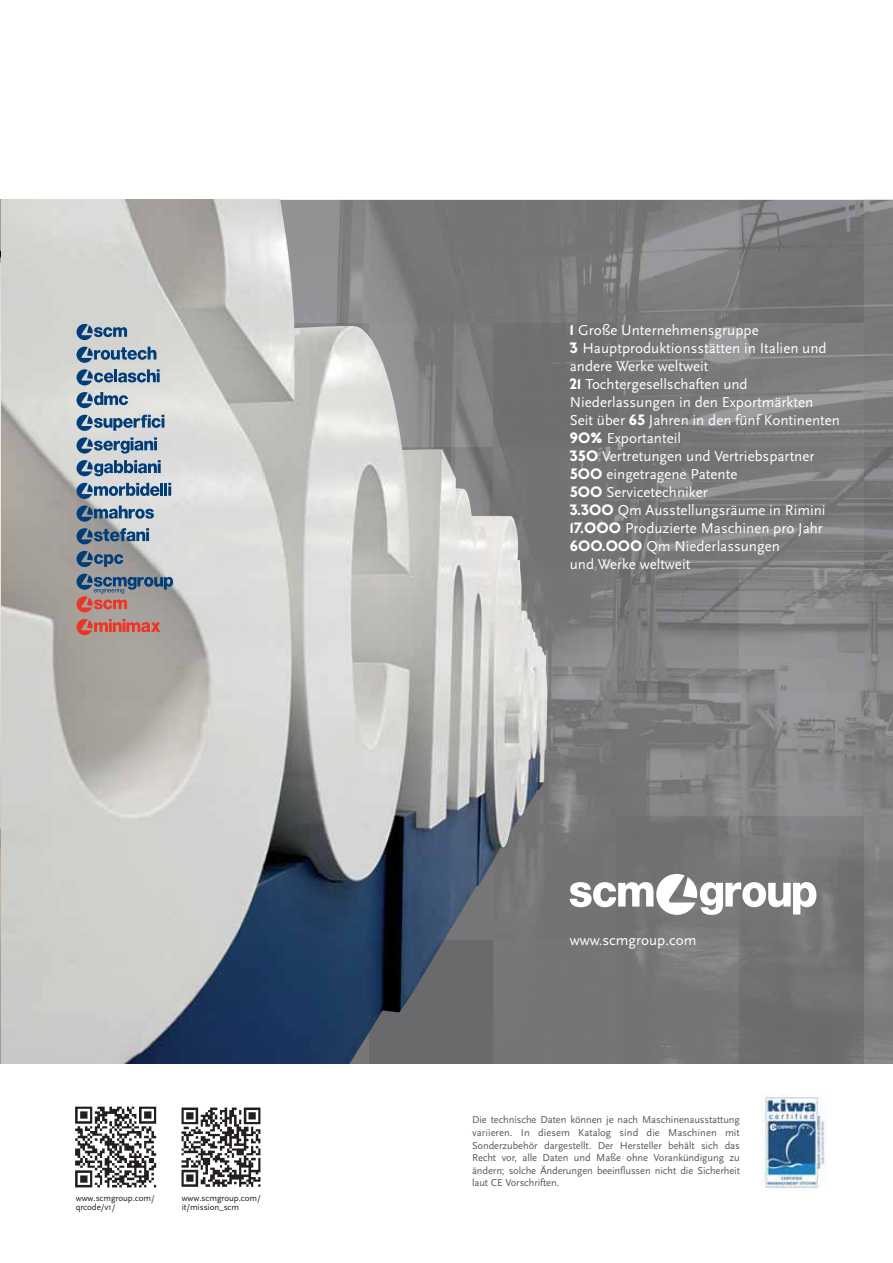
<style>
.page{position:relative;width:893px;height:1263px;background:#fff}
.page>*{position:absolute;margin:0;border:0;box-sizing:border-box;transform-origin:0 0}
.t1{font:15px/18px "Scala Sans";color:#fff}
.t2{font:10.5px/12.6px "Scala Sans";letter-spacing:-.01em;color:#58595b;text-align:justify}
.t3{font:9px/9px "Scala Sans";letter-spacing:-.01em;color:#231f20}
.s1{font-family:"P22 Underground";font-weight:800}
</style>
<div class="page">
<img style="left:548px;top:200px;width:345px;height:863px">
<svg style="left:863px;top:940px;width:30px;height:123px"></svg>
<svg style="left:863px;top:200px;width:30px;height:123px"></svg>
<img style="left:0;top:200px;width:548px;height:863px">
<svg style="left:77px;top:619px;width:83px;height:16px"></svg>
<svg style="left:77px;top:415px;width:87px;height:16px"></svg>
<svg style="left:77px;top:392px;width:51px;height:16px"></svg>
<svg style="left:77px;top:324px;width:50px;height:16px"></svg>
<svg style="left:77px;top:347px;width:79px;height:16px"></svg>
<svg style="left:77px;top:369px;width:83px;height:16px"></svg>
<svg style="left:77px;top:460px;width:84px;height:16px"></svg>
<svg style="left:77px;top:483px;width:94px;height:16px"></svg>
<svg style="left:77px;top:437px;width:80px;height:17px"></svg>
<svg style="left:77px;top:528px;width:72px;height:16px"></svg>
<svg style="left:77px;top:505px;width:77px;height:17px"></svg>
<svg style="left:77px;top:551px;width:46px;height:16px"></svg>
<svg style="left:77px;top:574px;width:96px;height:38px"></svg>
<svg style="left:570px;top:874px;width:246px;height:41px"></svg>
<img style="left:75px;top:1106px;width:82px;height:82px">
<img style="left:181px;top:1107px;width:80px;height:80px">
<img style="left:761px;top:1093px;width:67px;height:96px">
<p class="t3" style="left:76px;top:1194px;width:81px">www.scmgroup.com/ qrcode/v1/</p>
<p class="t3" style="left:182px;top:1194px;width:81px">www.scmgroup.com/ it/mission_scm</p>
<p class="t1" style="left:570px;top:321px;width:272px"><span class="s1">1</span> Große Unternehmensgruppe<br><span class="s1">3</span> Hauptproduktionsstätten in Italien und andere Werke weltweit<br><span class="s1">21</span> Tochtergesellschaften und<br>Niederlassungen in den Exportmärkten<br>Seit über <span class="s1">65</span> Jahren in den fünf Kontinenten<br><span class="s1">9O%</span> Exportanteil<br><span class="s1">35O</span> Vertretungen und Vertriebspartner<br><span class="s1">5OO</span> eingetragene Patente<br><span class="s1">5OO</span> Servicetechniker<br><span class="s1">3.3OO</span> Qm Ausstellungsräume in Rimini<br><span class="s1">17.OOO</span> Produzierte Maschinen pro Jahr<br><span class="s1">6OO.OOO</span> Qm Niederlassungen<br>und Werke weltweit</p>
<p class="t1" style="left:570px;top:932px;width:128px">www.scmgroup.com</p>
<p class="t2" style="left:472px;top:1114px;width:269px">Die technische Daten können je nach Maschinenausstattung variieren. In diesem Katalog sind die Maschinen mit Sonderzubehör dargestellt. Der Hersteller behält sich das Recht vor, alle Daten und Maße ohne Vorankündigung zu ändern; solche Änderungen beeinflussen nicht die Sicherheit laut CE Vorschriften.</p>
</div>
